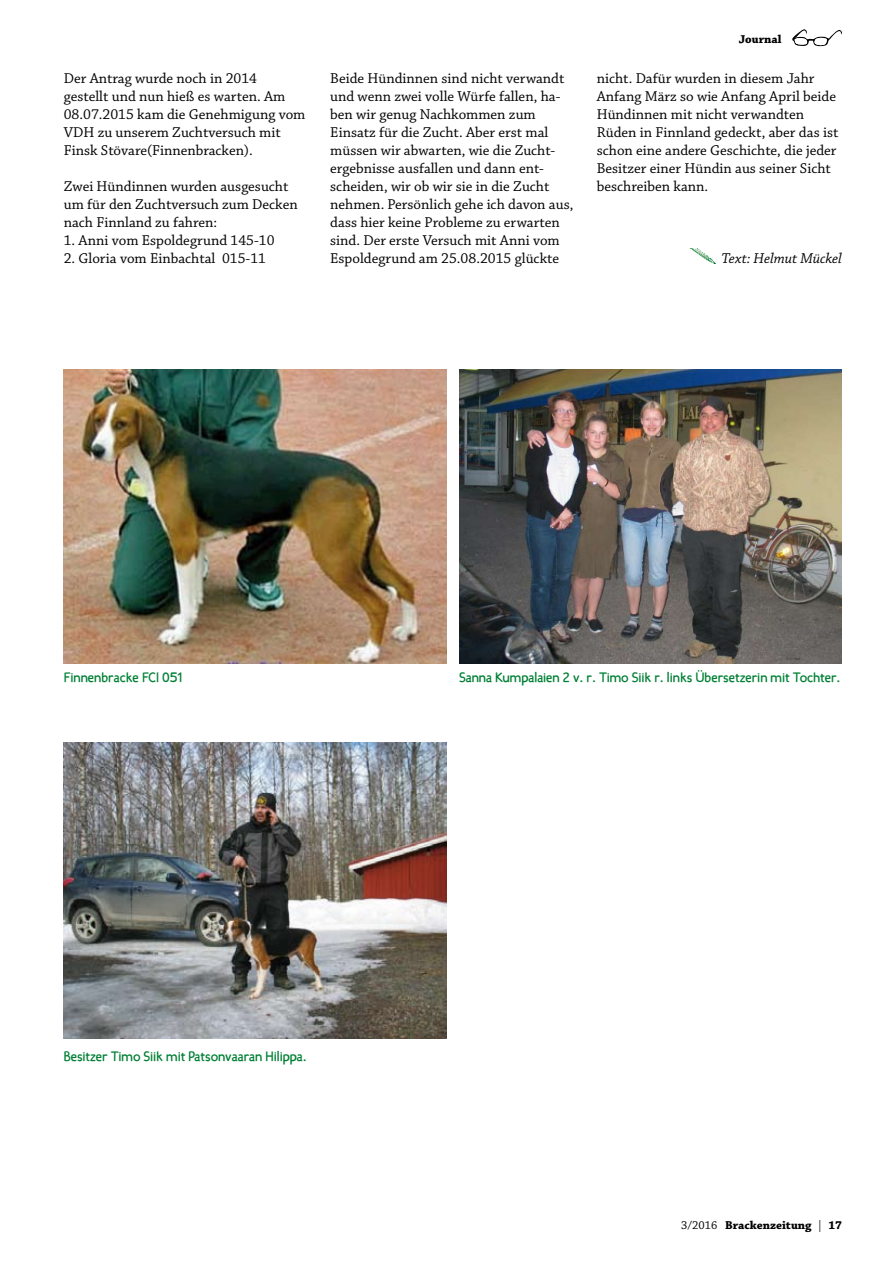
<style>
.page{position:relative;width:893px;height:1263px;background:#fff}
.page>*{position:absolute;margin:0;border:0;box-sizing:border-box;transform-origin:0 0}
.t1{font:15px/18px "Chaparral Pro";color:#000}
.t2{font:italic 15px "Chaparral Pro";color:#000}
.t3{font:700 13.5px "Candela";color:#008035}
.t4{font:700 12px "Chaparral Pro";color:#000}
.s1{font-weight:400}
</style>
<div class="page">
<svg style="left:792px;top:29px;width:50px;height:18px"></svg>
<img style="left:689px;top:248px;width:26px;height:15px">
<img style="left:459px;top:370px;width:383px;height:293px">
<img style="left:64px;top:370px;width:382px;height:293px">
<img style="left:64px;top:743px;width:382px;height:295px">
<p class="t1" style="left:64px;top:70px;width:243px">Der Antrag wurde noch in 2014 gestellt und nun hieß es warten. Am<br>08.07.2015 kam die Genehmigung vom<br>VDH zu unserem Zuchtversuch mit<br>Finsk Stövare(Finnenbracken).</p>
<p class="t1" style="left:64px;top:178px;width:235px">Zwei Hündinnen wurden ausgesucht um für den Zuchtversuch zum Decken nach Finnland zu fahren:</p>
<p class="t1" style="left:64px;top:232px;width:212px">1. Anni vom Espoldegrund 145-10</p>
<p class="t1" style="left:64px;top:250px;width:204px">2. Gloria vom Einbachtal 015-11</p>
<p class="t4" style="left:739px;top:32px;width:44px">Journal</p>
<p class="t1" style="left:330px;top:70px;width:245px">Beide Hündinnen sind nicht verwandt und wenn zwei volle Würfe fallen, ha&shy;ben wir genug Nachkommen zum Einsatz für die Zucht. Aber erst mal müssen wir abwarten, wie die Zucht&shy;ergebnisse ausfallen und dann ent&shy;scheiden, wir ob wir sie in die Zucht nehmen. Persönlich gehe ich davon aus, dass hier keine Probleme zu erwarten sind. Der erste Versuch mit Anni vom Espoldegrund am 25.08.2015 glückte</p>
<p class="t1" style="left:597px;top:70px;width:243px">nicht. Dafür wurden in diesem Jahr Anfang März so wie Anfang April beide Hündinnen mit nicht verwandten Rüden in Finnland gedeckt, aber das ist schon eine andere Geschichte, die jeder Besitzer einer Hündin aus seiner Sicht beschreiben kann.</p>
<p class="t2" style="left:721px;top:250px;width:122px">Text: Helmut Mückel</p>
<p class="t3" style="left:64px;top:668px;width:120px">Finnenbracke FCI 051</p>
<p class="t3" style="left:459px;top:668px;width:383px">Sanna Kumpalaien 2 v. r. Timo Siik r. links Übersetzerin mit Tochter.</p>
<p class="t3" style="left:64px;top:1047px;width:244px">Besitzer Timo Siik mit Patsonvaaran Hilippa.</p>
<p class="t4" style="left:681px;top:1218px;width:162px"><span class="s1">3/2016</span> Brackenzeitung <span class="s1">|</span> 17</p>
</div>
